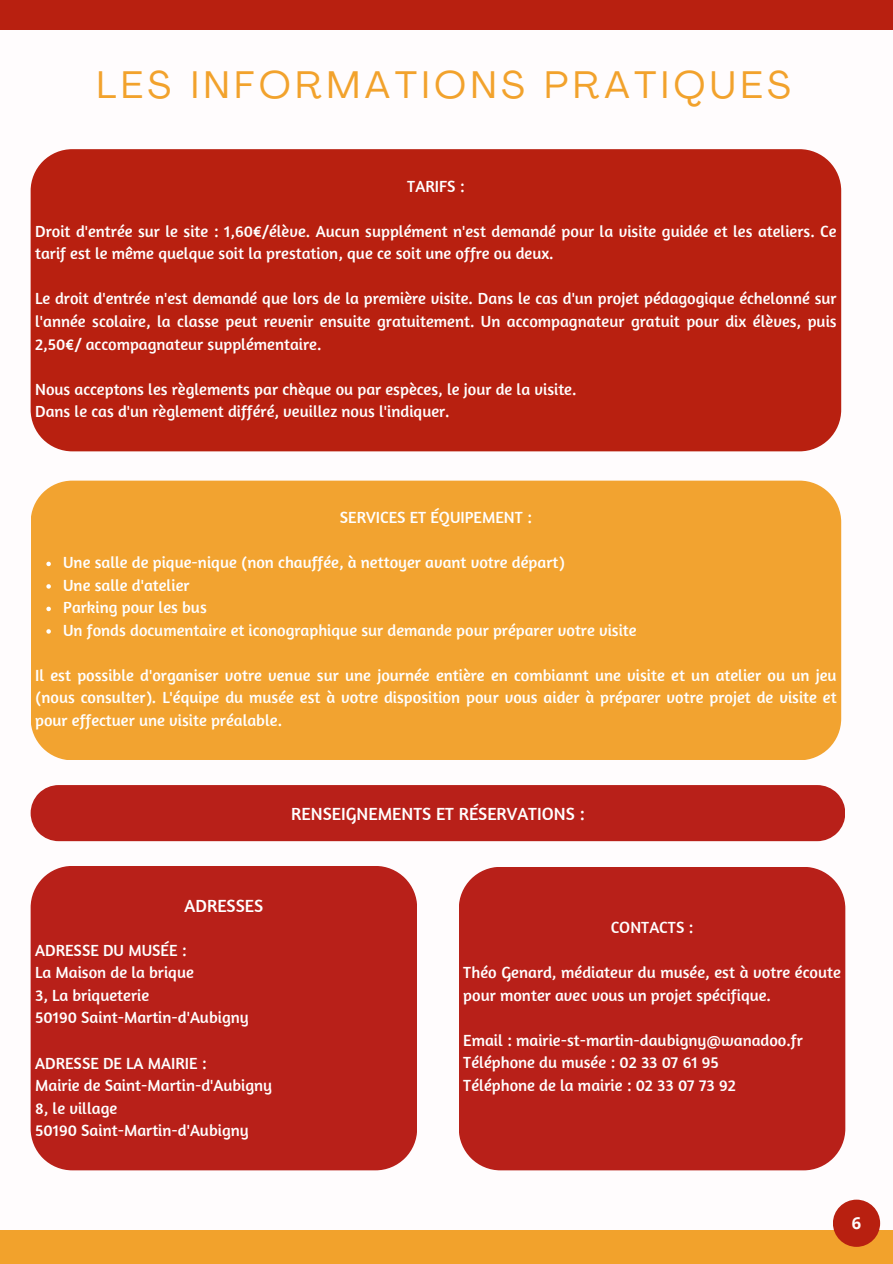
<style>
.page{position:relative;width:893px;height:1264px;background:#fff}
.page>*{position:absolute;margin:0;border:0;box-sizing:border-box;transform-origin:0 0}
.t1{font:37.95px "Agrandir";letter-spacing:.13em;color:#f2a22c}
.t2{font:18px "Amaranth";color:#fff}
.t3{font:16.5px/22.5px "Amaranth";color:#fff}
.t4{font:700 16.5px "Open Sans";color:#fffcfd}
</style>
<div class="page">
<div style="left:0;top:0;width:892px;height:30px;background:#b82010"></div>
<div style="left:0;top:1230px;width:892px;height:33px;background:#f2a22c"></div>
<div style="left:31px;top:149px;width:810px;height:302px;background:#b82010"></div>
<div style="left:31px;top:480px;width:810px;height:280px;background:#f2a330"></div>
<svg style="left:46px;top:561px;width:5px;height:5px"></svg>
<svg style="left:46px;top:584px;width:5px;height:4px"></svg>
<svg style="left:46px;top:606px;width:5px;height:5px"></svg>
<svg style="left:46px;top:629px;width:5px;height:4px"></svg>
<div style="left:31px;top:866px;width:386px;height:304px;background:#b82019"></div>
<div style="left:459px;top:867px;width:386px;height:303px;background:#b82019"></div>
<div style="left:31px;top:785px;width:814px;height:56px;background:#b82019"></div>
<div style="left:832px;top:1199px;width:48px;height:47px;background:#b82010;border-radius:50%"></div>
<h1 class="t1" style="left:97px;top:69px;width:695px">LES INFORMATIONS PRATIQUES</h1>
<p class="t3" style="left:407px;top:174px;width:59px">TARIFS :</p>
<p class="t3" style="left:35px;top:219px;width:803px">Droit d'entrée sur le site : 1,60€/élève. Aucun supplément n'est demandé pour la visite guidée et les ateliers. Ce tarif est le même quelque soit la prestation, que ce soit une offre ou deux.</p>
<p class="t3" style="left:35px;top:287px;width:803px;text-align:justify">Le droit d'entrée n'est demandé que lors de la première visite. Dans le cas d'un projet pédagogique échelonné sur l'année scolaire, la classe peut revenir ensuite gratuitement. Un accompagnateur gratuit pour dix élèves, puis 2,50€/ accompagnateur supplémentaire.</p>
<p class="t3" style="left:35px;top:377px;width:543px">Nous acceptons les règlements par chèque ou par espèces, le jour de la visite.<br>Dans le cas d'un règlement différé, veuillez nous l'indiquer.</p>
<p class="t3" style="left:340px;top:506px;width:193px">SERVICES ET ÉQUIPEMENT :</p>
<p class="t3" style="left:63px;top:551px;width:575px">Une salle de pique-nique (non chauffée, à nettoyer avant votre départ)<br>Une salle d'atelier<br>Parking pour les bus<br>Un fonds documentaire et iconographique sur demande pour préparer votre visite</p>
<p class="t3" style="left:35px;top:663px;width:803px;text-align:justify">Il est possible d'organiser votre venue sur une journée entière en combiannt une visite et un atelier ou un jeu (nous consulter). L'équipe du musée est à votre disposition pour vous aider à préparer votre projet de visite et pour effectuer une visite préalable.</p>
<p class="t2" style="left:291px;top:802px;width:295px">RENSEIGNEMENTS ET RÉSERVATIONS :</p>
<p class="t2" style="left:184px;top:894px;width:80px">ADRESSES</p>
<p class="t3" style="left:35px;top:938px;width:215px">ADRESSE DU MUSÉE :<br>La Maison de la brique<br>3, La briqueterie<br>50190 Saint-Martin-d'Aubigny</p>
<p class="t3" style="left:35px;top:1051px;width:238px">ADRESSE DE LA MAIRIE :<br>Mairie de Saint-Martin-d'Aubigny<br>8, le village<br>50190 Saint-Martin-d'Aubigny</p>
<p class="t3" style="left:610px;top:915px;width:84px">CONTACTS :</p>
<p class="t3" style="left:463px;top:960px;width:379px">Théo Genard, médiateur du musée, est à votre écoute pour monter avec vous un projet spécifique.</p>
<p class="t3" style="left:463px;top:1028px;width:341px">Email : mairie-st-martin-daubigny@wanadoo.fr<br>Téléphone du musée : 02 33 07 61 95<br>Téléphone de la mairie : 02 33 07 73 92</p>
<p class="t4" style="left:851px;top:1211px;width:11px">6</p>
</div>
